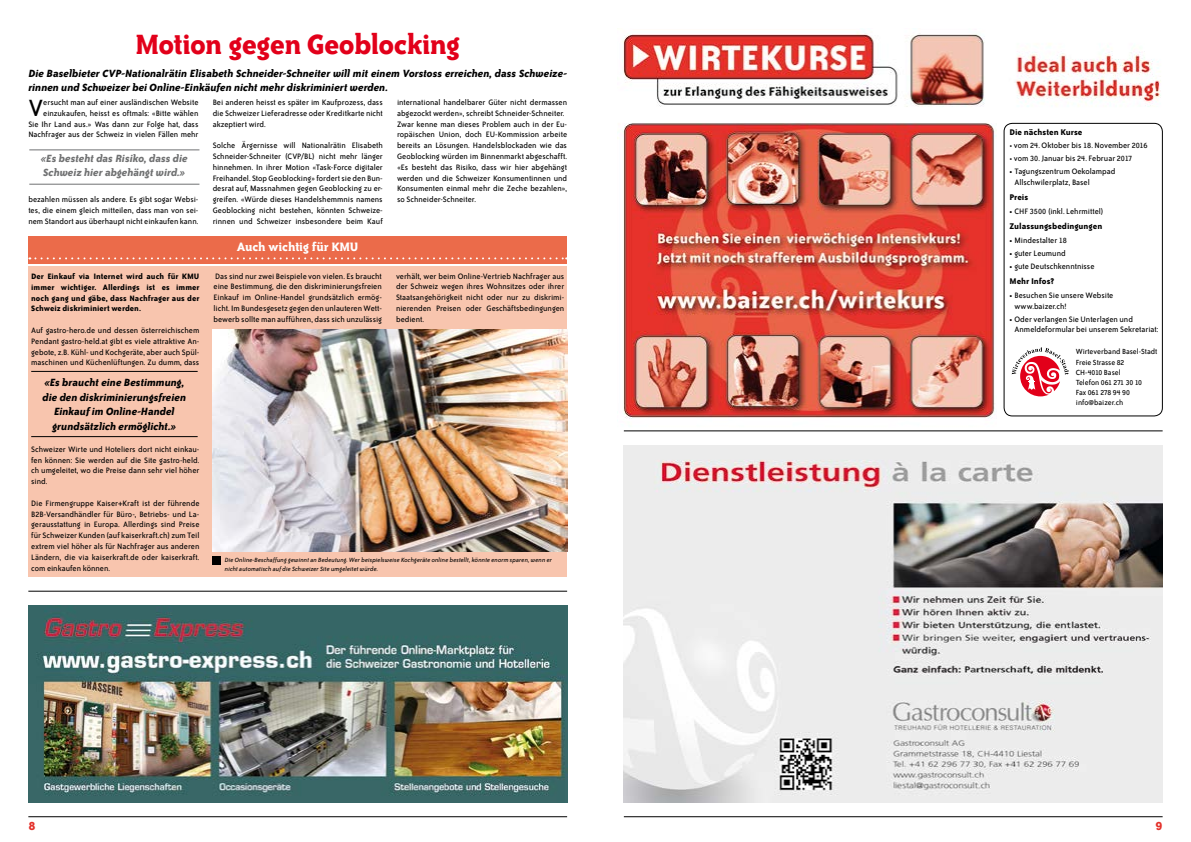
<style>
.page{position:relative;width:1191px;height:842px;background:#fff}
.page>*{position:absolute;margin:0;border:0;box-sizing:border-box;transform-origin:0 0}
.t1{font:700 32px "Bailey Quad ITC";letter-spacing:-.025em;color:#e2001a}
.t2{font:27px "Bailey Sans ITC";color:#000}
.t3{font:700 14px "Bailey Quad ITC";letter-spacing:-.01em;color:#fff}
.t4{font:700 14px "Bailey Sans ITC";color:#e4312b}
.t5{font:italic 700 12px/14.4px "Bailey Sans ITC";letter-spacing:-.01em;color:#000}
.t6{font:italic 700 12px/14.4px "Bailey Sans ITC";letter-spacing:-.01em;color:#707172}
.t7{font:700 9.5px "Bailey Sans ITC";color:#000}
.t8{font:9px/10.8px "Bailey Sans ITC";letter-spacing:-.005em;color:#000;text-align:justify}
.t9{font:700 9px/10.8px "Bailey Sans ITC";letter-spacing:.005em;color:#000;text-align:justify}
.t10{font:8.5px/10.2px "Bailey Sans ITC";color:#000}
.t11{font:italic 7px/8.4px "Bailey Sans ITC";letter-spacing:.005em;color:#000}
.s1{font-weight:700}
</style>
<div class="page">
<hr style="left:28px;top:816px;width:539px;height:1px;background:#000">
<hr style="left:624px;top:816px;width:538px;height:1px;background:#000">
<img style="left:624px;top:445px;width:538px;height:358px">
<hr style="left:29px;top:149px;width:170px;height:1px;background:#707172">
<hr style="left:29px;top:184px;width:170px;height:1px;background:#707172">
<hr style="left:28px;top:591px;width:539px;height:1px;background:#000">
<img style="left:617px;top:31px;width:546px;height:400px">
<div style="left:997px;top:118px;width:181px;height:309px;background:#fff"></div>
<div style="left:1003px;top:123px;width:159px;height:293px;border:1px solid #000;border-radius:8px"></div>
<svg style="left:1011px;top:347px;width:57px;height:49px"></svg>
<hr style="left:624px;top:431px;width:538px;height:1px;background:#000">
<div style="left:28px;top:266px;width:539px;height:311px;background:#f8c5ae"></div>
<div style="left:28px;top:236px;width:539px;height:28px;background:#eb6b4a"></div>
<svg style="left:29px;top:257px;width:538px;height:2px"></svg>
<img style="left:213px;top:329px;width:354px;height:222px">
<div style="left:213px;top:557px;width:8px;height:8px;background:#000"></div>
<hr style="left:31px;top:371px;width:167px;height:1px;background:#000">
<hr style="left:31px;top:436px;width:167px;height:1px;background:#000">
<img style="left:28px;top:606px;width:539px;height:197px">
<h1 class="t1" style="left:135px;top:27px;width:327px">Motion gegen Geoblocking</h1>
<h3 class="t5" style="left:28px;top:66px;width:540px">Die Baselbieter CVP-Nationalrätin Elisabeth Schneider-Schneiter will mit einem Vorstoss erreichen, dass Schweize&shy;rinnen und Schweizer bei Online-Einkäufen nicht mehr diskriminiert werden.</h3>
<p class="t8" style="left:28px;top:97px;width:172px;text-align:right">ersucht man auf einer ausländischen Website einzukaufen, heisst es oftmals: «Bitte wählen<br>Sie Ihr Land aus.» Was dann zur Folge hat, dass Nachfrager aus der Schweiz in vielen Fällen mehr</p>
<h2 class="t2" style="left:28px;top:93px;width:16px">V</h2>
<h3 class="t6" style="left:41px;top:151px;width:148px">«Es besteht das Risiko, dass die<br>Schweiz hier abgehängt wird.»</h3>
<p class="t8" style="left:28px;top:194px;width:172px">bezahlen müssen als andere. Es gibt sogar Websi&shy;tes, die einem gleich mitteilen, dass man von sei&shy;nem Standort aus überhaupt nicht einkaufen kann.</p>
<p class="t9" style="left:31px;top:271px;width:170px">Der Einkauf via Internet wird auch für KMU immer wichtiger. Allerdings ist es immer noch gang und gäbe, dass Nachfrager aus der Schweiz diskriminiert werden.</p>
<p class="t8" style="left:31px;top:325px;width:170px">Auf gastro-hero.de und dessen österreichischem Pendant gastro-held.at gibt es viele attraktive An&shy;gebote, z.B. Kühl- und Kochgeräte, aber auch Spül&shy;maschinen und Küchenlüftungen. Zu dumm, dass</p>
<h3 class="t5" style="left:43px;top:375px;width:145px;text-align:center">«Es braucht eine Bestimmung, die den diskriminierungsfreien<br>Einkauf im Online-Handel grundsätzlich ermöglicht.»</h3>
<p class="t8" style="left:31px;top:444px;width:170px">Schweizer Wirte und Hoteliers dort nicht einkau&shy;fen können: Sie werden auf die Site gastro-held. ch umgeleitet, wo die Preise dann sehr viel höher sind.</p>
<p class="t8" style="left:31px;top:498px;width:170px">Die Firmengruppe Kaiser+Kraft ist der führende B2B-Versandhändler für Büro-, Betriebs- und La&shy;gerausstattung in Europa. Allerdings sind Preise für Schweizer Kunden (auf kaiserkraft.ch) zum Teil extrem viel höher als für Nachfrager aus anderen Ländern, die via kaiserkraft.de oder kaiserkraft. com einkaufen können.</p>
<p class="t8" style="left:213px;top:97px;width:172px">Bei anderen heisst es später im Kaufprozess, dass die Schweizer Lieferadresse oder Kreditkarte nicht akzeptiert wird.</p>
<p class="t8" style="left:213px;top:140px;width:172px">Solche Ärgernisse will Nationalrätin Elisabeth Schneider-Schneiter (CVP/BL) nicht mehr länger hinnehmen. In ihrer Motion «Task-Force digitaler Freihandel. Stop Geoblocking» fordert sie den Bun&shy;desrat auf, Massnahmen gegen Geoblocking zu er&shy;greifen. «Würde dieses Handelshemmnis namens Geoblocking nicht bestehen, könnten Schweize&shy;rinnen und Schweizer insbesondere beim Kauf</p>
<h3 class="t3" style="left:237px;top:239px;width:123px">Auch wichtig für KMU</h3>
<p class="t8" style="left:397px;top:97px;width:172px;text-align:left">international handelbarer Güter nicht dermassen abgezockt werden», schreibt Schneider-Schneiter.<br>Zwar kenne man dieses Problem auch in der Eu&shy;ropäischen Union, doch EU-Kommission arbeite bereits an Lösungen. Handelsblockaden wie das Geoblocking würden im Binnenmarkt abgeschafft. «Es besteht das Risiko, dass wir hier abgehängt werden und die Schweizer Konsumentinnen und Konsumenten einmal mehr die Zeche bezahlen», so Schneider-Schneiter.</p>
<p class="t8" style="left:214px;top:271px;width:170px">Das sind nur zwei Beispiele von vielen. Es braucht eine Bestimmung, die den diskriminierungsfreien Einkauf im Online-Handel grundsätzlich ermög&shy;licht. Im Bundesgesetz gegen den unlauteren Wett&shy;bewerb sollte man aufführen, dass sich unzulässig</p>
<p class="t8" style="left:396px;top:271px;width:170px">verhält, wer beim Online-Vertrieb Nachfrager aus der Schweiz wegen ihres Wohnsitzes oder ihrer Staatsangehörigkeit nicht oder nur zu diskrimi&shy;nierenden Preisen oder Geschäftsbedingungen bedient.</p>
<p class="t11" style="left:225px;top:556px;width:329px">Die Online-Beschaffung gewinnt an Bedeutung. Wer beispielsweise Kochgeräte online bestellt, könnte enorm sparen, wenn er nicht automatisch auf die Schweizer Site umgeleitet würde.</p>
<p class="t7" style="left:1009px;top:127px;width:75px">Die nächsten Kurse</p>
<p class="t8" style="left:1009px;top:140px;width:140px">• vom 24. Oktober bis 18. November 2016</p>
<p class="t8" style="left:1009px;top:153px;width:124px">• vom 30. Januar bis 24. Februar 2017</p>
<p class="t8" style="left:1014px;top:166px;width:102px;text-indent:-5px"><span class="s1">•</span> Tagungszentrum Oekolampad<br>Allschwilerplatz, Basel</p>
<p class="t7" style="left:1009px;top:192px;width:20px">Preis</p>
<p class="t8" style="left:1009px;top:206px;width:95px"><span class="s1">•</span> CHF 3500 (inkl. Lehrmittel)</p>
<p class="t7" style="left:1009px;top:221px;width:94px">Zulassungsbedingungen</p>
<p class="t8" style="left:1009px;top:235px;width:59px"><span class="s1">•</span> Mindestalter 18</p>
<p class="t8" style="left:1009px;top:248px;width:58px"><span class="s1">•</span> guter Leumund</p>
<p class="t8" style="left:1009px;top:261px;width:86px"><span class="s1">•</span> gute Deutschkenntnisse</p>
<p class="t7" style="left:1009px;top:276px;width:46px">Mehr Infos?</p>
<p class="t8" style="left:1014px;top:290px;width:100px;text-indent:-5px"><span class="s1">•</span> Besuchen Sie unsere Website www.baizer.ch!</p>
<p class="t8" style="left:1014px;top:314px;width:145px;text-indent:-5px"><span class="s1">•</span> Oder verlangen Sie Unterlagen und<br>Anmeldeformular bei unserem Sekretariat:</p>
<p class="t10" style="left:1075px;top:347px;width:83px">Wirteverband Basel-Stadt<br>Freie Strasse 82<br>CH-4010 Basel<br>Telefon 061 271 30 10<br>Fax 061 278 94 90 info@baizer.ch</p>
<h3 class="t4" style="left:28px;top:818px;width:9px">8</h3>
<h3 class="t4" style="left:1155px;top:818px;width:9px">9</h3>
</div>
